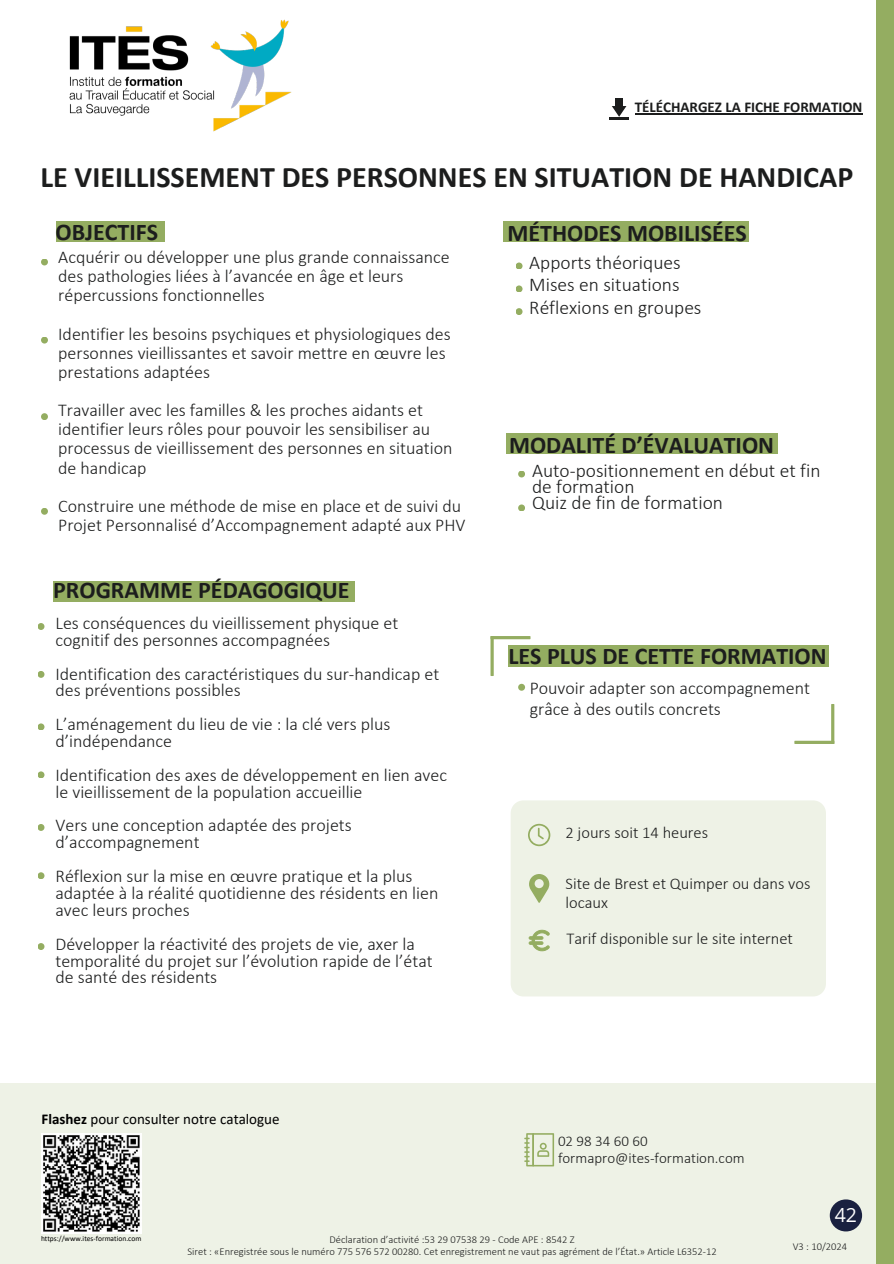
<style>
.page{position:relative;width:894px;height:1264px;background:#fff}
.page>*{position:absolute;margin:0;border:0;box-sizing:border-box;transform-origin:0 0}
.t1{font:700 30px "Calibri";color:#1c1d1d}
.t2{font:700 24px "Calibri";color:#1c1d1d}
.t3{font:300 19.5px/15.8px "Calibri";color:#1c1d1d}
.t4{font:19.5px "Open Sans";color:#fff}
.t5{font:300 18px/16.8px "Calibri";color:#1c1d1d}
.t6{font:300 16.5px/19.2px "Calibri";color:#1c1d1d}
.t7{font:300 15px/16.8px "Calibri";color:#1c1d1d}
.t8{font:15px "Calibri";color:#000}
.t9{font:700 15px "Calibri";color:#1c1d1d}
.t10{font:300 10.5px/12.3px "Calibri";color:#1c1d1d;text-align:center}
.t11{font:7.5px "Calibri";color:#000}
.s1{font-weight:700}
</style>
<div class="page">
<div style="left:38px;top:623px;width:6px;height:7px;background:#94ad61;border-radius:50%"></div>
<div style="left:56px;top:221px;width:109px;height:21px;background:#94ad61"></div>
<div style="left:53px;top:581px;width:301px;height:20px;background:#94ad61"></div>
<img style="left:69px;top:19px;width:223px;height:113px">
<div style="left:518px;top:470px;width:7px;height:7px;background:#94ad61;border-radius:50%"></div>
<div style="left:515px;top:262px;width:7px;height:7px;background:#94ad61;border-radius:50%"></div>
<div style="left:515px;top:285px;width:7px;height:7px;background:#94ad61;border-radius:50%"></div>
<div style="left:503px;top:221px;width:245px;height:21px;background:#94ad61"></div>
<div style="left:615px;top:99px;width:7px;height:11px;background:#1c1d1d"></div>
<svg style="left:609px;top:106px;width:19px;height:13px"></svg>
<div style="left:506px;top:434px;width:271px;height:20px;background:#94ad61"></div>
<div style="left:508px;top:645px;width:320px;height:21px;background:#94ad61"></div>
<svg style="left:490px;top:636px;width:40px;height:40px"></svg>
<div style="left:518px;top:683px;width:7px;height:7px;background:#94ad61;border-radius:50%"></div>
<div style="left:510px;top:800px;width:315px;height:196px;background:#eef2e6;border-radius:13px"></div>
<svg style="left:794px;top:704px;width:40px;height:40px"></svg>
<div style="left:41px;top:258px;width:7px;height:7px;background:#94ad61;border-radius:50%"></div>
<div style="left:38px;top:723px;width:6px;height:7px;background:#94ad61;border-radius:50%"></div>
<svg style="left:528px;top:823px;width:22px;height:24px"></svg>
<svg style="left:529px;top:874px;width:20px;height:29px"></svg>
<svg style="left:528px;top:929px;width:21px;height:23px"></svg>
<div style="left:876px;top:0;width:17px;height:1263px;background:#94ad61"></div>
<div style="left:0;top:1083px;width:891px;height:180px;background:#eef2e6"></div>
<svg style="left:524px;top:1133px;width:30px;height:33px"></svg>
<hr style="left:634px;top:114px;width:228px;height:1px;background:#1c1d1d">
<div style="left:41px;top:336px;width:7px;height:7px;background:#94ad61;border-radius:50%"></div>
<div style="left:41px;top:413px;width:7px;height:7px;background:#94ad61;border-radius:50%"></div>
<div style="left:515px;top:308px;width:7px;height:7px;background:#94ad61;border-radius:50%"></div>
<div style="left:518px;top:504px;width:7px;height:7px;background:#94ad61;border-radius:50%"></div>
<div style="left:38px;top:872px;width:6px;height:7px;background:#94ad61;border-radius:50%"></div>
<div style="left:38px;top:671px;width:6px;height:7px;background:#94ad61;border-radius:50%"></div>
<div style="left:38px;top:771px;width:6px;height:7px;background:#94ad61;border-radius:50%"></div>
<div style="left:38px;top:824px;width:6px;height:7px;background:#94ad61;border-radius:50%"></div>
<div style="left:38px;top:943px;width:6px;height:7px;background:#94ad61;border-radius:50%"></div>
<div style="left:41px;top:508px;width:7px;height:7px;background:#94ad61;border-radius:50%"></div>
<div style="left:829px;top:1199px;width:32px;height:32px;background:#1a2140;border-radius:16px"></div>
<img style="left:41px;top:1133px;width:101px;height:100px">
<p class="t9" style="left:634px;top:101px;width:229px">TÉLÉCHARGEZ LA FICHE FORMATION</p>
<h1 class="t1" style="left:40px;top:165px;width:814px">LE VIEILLISSEMENT DES PERSONNES EN SITUATION DE HANDICAP</h1>
<h2 class="t2" style="left:55px;top:222px;width:104px">OBJECTIFS</h2>
<h4 class="t2" style="left:507px;top:223px;width:241px">MÉTHODES MOBILISÉES</h4>
<h6 class="t5" style="left:58px;top:249px;width:393px;line-height:19.2px">Acquérir ou développer une plus grande connaissance des pathologies liées à l’avancée en âge et leurs répercussions fonctionnelles</h6>
<p class="t5" style="left:58px;top:325px;width:394px;line-height:19.2px">Identifier les besoins psychiques et physiologiques des personnes vieillissantes et savoir mettre en œuvre les prestations adaptées</p>
<p class="t5" style="left:58px;top:402px;width:395px;line-height:19.2px">Travailler avec les familles &amp; les proches aidants et identifier leurs rôles pour pouvoir les sensibiliser au processus de vieillissement des personnes en situation de handicap</p>
<h6 class="t5" style="left:58px;top:497px;width:408px;line-height:19.2px">Construire une méthode de mise en place et de suivi du<br>Projet Personnalisé d’Accompagnement adapté aux PHV</h6>
<h2 class="t2" style="left:53px;top:580px;width:298px">PROGRAMME PÉDAGOGIQUE</h2>
<p class="t5" style="left:55px;top:616px;width:344px">Les conséquences du vieillissement physique et cognitif des personnes accompagnées</p>
<h4 class="t5" style="left:55px;top:666px;width:385px">Identification des caractéristiques du sur-handicap et des préventions possibles</h4>
<h2 class="t5" style="left:55px;top:717px;width:336px">L’aménagement du lieu de vie : la clé vers plus d’indépendance</h2>
<h4 class="t5" style="left:55px;top:768px;width:393px">Identification des axes de développement en lien avec le vieillissement de la population accueillie</h4>
<h2 class="t5" style="left:55px;top:818px;width:298px">Vers une conception adaptée des projets d’accompagnement</h2>
<h4 class="t5" style="left:55px;top:869px;width:384px">Réflexion sur la mise en œuvre pratique et la plus adaptée à la réalité quotidienne des résidents en lien avec leurs proches</h4>
<h4 class="t5" style="left:55px;top:936px;width:378px">Développer la réactivité des projets de vie, axer la temporalité du projet sur l’évolution rapide de l’état de santé des résidents</h4>
<h4 class="t3" style="left:529px;top:253px;width:174px;line-height:22.5px">Apports théoriques<br>Mises en situations<br>Réflexions en groupes</h4>
<h4 class="t2" style="left:509px;top:434px;width:266px">MODALITÉ D’ÉVALUATION</h4>
<h4 class="t3" style="left:532px;top:464px;width:290px">Auto-positionnement en début et fin de formation<br>Quiz de fin de formation</h4>
<h4 class="t2" style="left:508px;top:646px;width:320px">LES PLUS DE CETTE FORMATION</h4>
<p class="t5" style="left:529px;top:678px;width:281px;line-height:21.3px">Pouvoir adapter son accompagnement grâce à des outils concrets</p>
<h4 class="t6" style="left:565px;top:824px;width:144px">2 jours soit 14 heures</h4>
<h4 class="t6" style="left:565px;top:875px;width:246px">Site de Brest et Quimper ou dans vos locaux</h4>
<h4 class="t6" style="left:566px;top:930px;width:228px">Tarif disponible sur le site internet</h4>
<h6 class="t8" style="left:41px;top:1112px;width:239px"><span class="s1">Flashez</span> pour consulter notre catalogue</h6>
<h4 class="t7" style="left:558px;top:1133px;width:188px">02 98 34 60 60 formapro@ites-formation.com</h4>
<p class="t4" style="left:834px;top:1201px;width:24px">42</p>
<h6 class="t11" style="left:41px;top:1235px;width:102px">https://www.ites-formation.com</h6>
<h2 class="t10" style="left:187px;top:1233px;width:530px">Déclaration d’activité :53 29 07538 29 - Code APE : 8542 Z<br>Siret : «Enregistrée sous le numéro 775 576 572 00280. Cet enregistrement ne vaut pas agrément de l’État.» Article L6352-12</h2>
<h5 class="t10" style="left:792px;top:1240px;width:56px">V3 : 10/2024</h5>
</div>
